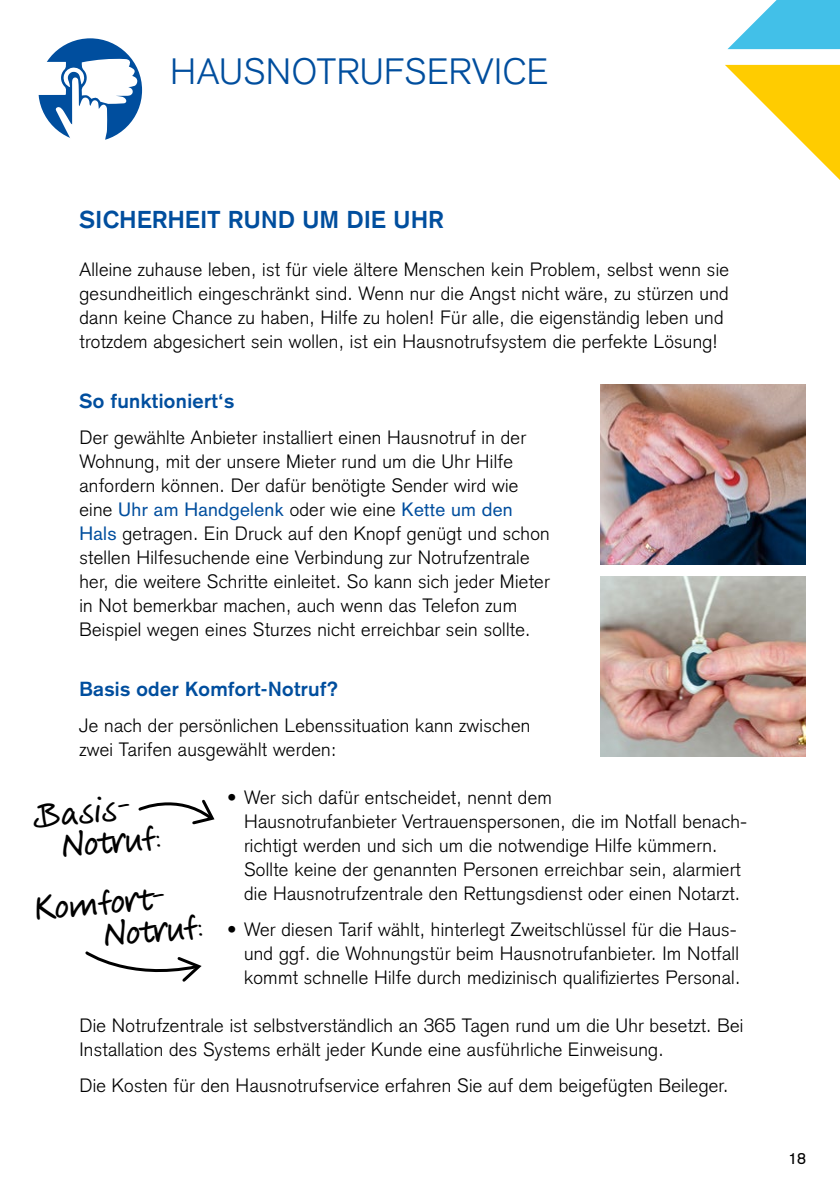
<style>
.page{position:relative;width:840px;height:1191px;background:#fff}
.page>*{position:absolute;margin:0;border:0;box-sizing:border-box;transform-origin:0 0}
.t1{font:36px/32px "Veneto Handwriting";color:#000}
.t2{font:300 36px "Akzidenz Grotesk";letter-spacing:.02em;color:#004e9e}
.t3{font:700 24px "Akzidenz Grotesk";letter-spacing:.02em;color:#004e9e}
.t4{font:700 20px "Akzidenz Grotesk";letter-spacing:.02em;color:#004e9e}
.t5{font:300 19px/24px "Akzidenz Grotesk";letter-spacing:.015em;color:#000}
.t6{font:16px "Akzidenz Grotesk";color:#000}
.s1{font-weight:400;color:#004e9e}
</style>
<div class="page">
<svg style="left:36px;top:36px;width:108px;height:108px"></svg>
<svg style="left:39px;top:58px;width:99px;height:83px"></svg>
<div style="left:34px;top:34px;width:112px;height:112px;border:4px solid #fff;border-radius:50%"></div>
<img style="left:600px;top:384px;width:205px;height:180px">
<img style="left:600px;top:576px;width:205px;height:180px">
<svg style="left:85px;top:951px;width:117px;height:31px"></svg>
<svg style="left:138px;top:799px;width:77px;height:26px"></svg>
<svg style="left:725px;top:65px;width:114px;height:114px"></svg>
<svg style="left:727px;top:0;width:112px;height:49px"></svg>
<h1 class="t2" style="left:170px;top:50px;width:379px">HAUSNOTRUFSERVICE</h1>
<p class="t3" style="left:79px;top:205px;width:365px">SICHERHEIT RUND UM DIE UHR</p>
<p class="t5" style="left:79px;top:258px;width:650px">Alleine zuhause leben, ist für viele ältere Menschen kein Problem, selbst wenn sie gesundheitlich eingeschränkt sind. Wenn nur die Angst nicht wäre, zu stürzen und dann keine Chance zu haben, Hilfe zu holen! Für alle, die eigenständig leben und trotzdem abgesichert sein wollen, ist ein Hausnotrufsystem die perfekte Lösung!</p>
<p class="t4" style="left:79px;top:389px;width:156px">So funktioniert‘s</p>
<p class="t5" style="left:79px;top:426px;width:471px">Der gewählte Anbieter installiert einen Hausnotruf in der Wohnung, mit der unsere Mieter rund um die Uhr Hilfe anfordern können. Der dafür benötigte Sender wird wie eine <span class="s1">Uhr am Handgelenk</span> oder wie eine <span class="s1">Kette um den Hals</span> getragen. Ein Druck auf den Knopf genügt und schon stellen Hilfesuchende eine Verbindung zur Notrufzentrale her, die weitere Schritte einleitet. So kann sich jeder Mieter in Not bemerkbar machen, auch wenn das Telefon zum Beispiel wegen eines Sturzes nicht erreichbar sein sollte.</p>
<p class="t4" style="left:79px;top:677px;width:260px">Basis oder Komfort-Notruf?</p>
<p class="t5" style="left:79px;top:714px;width:452px">Je nach der persönlichen Lebenssituation kann zwischen zwei Tarifen ausgewählt werden:</p>
<p class="t5" style="left:244px;top:786px;width:504px;text-indent:-17px">• Wer sich dafür entscheidet, nennt dem<br>Hausnotrufanbieter Vertrauenspersonen, die im Notfall benach&shy;richtigt werden und sich um die notwendige Hilfe kümmern.<br>Sollte keine der genannten Personen erreichbar sein, alarmiert die Hausnotrufzentrale den Rettungsdienst oder einen Notarzt.</p>
<p class="t5" style="left:244px;top:917px;width:497px;text-indent:-17px">• Wer diesen Tarif wählt, hinterlegt Zweitschlüssel für die Haus&shy;und ggf. die Wohnungstür beim Hausnotrufanbieter. Im Notfall kommt schnelle Hilfe durch medizinisch qualifiziertes Personal.</p>
<p class="t5" style="left:79px;top:1013px;width:665px">Die Notrufzentrale ist selbstverständlich an 365 Tagen rund um die Uhr besetzt. Bei<br>Installation des Systems erhält jeder Kunde eine ausführliche Einweisung.</p>
<p class="t5" style="left:79px;top:1073px;width:650px">Die Kosten für den Hausnotrufservice erfahren Sie auf dem beigefügten Beileger.</p>
<h1 class="t1" style="left:58px;top:799px;width:101px;text-indent:-27px;rotate:-5deg">Basis-<br>Notruf:</h1>
<h1 class="t1" style="left:100px;top:888px;width:101px;text-indent:-66px;rotate:-5deg">Komfort-<br>Notruf:</h1>
<p class="t6" style="left:787px;top:1149px;width:19px">18</p>
</div>
